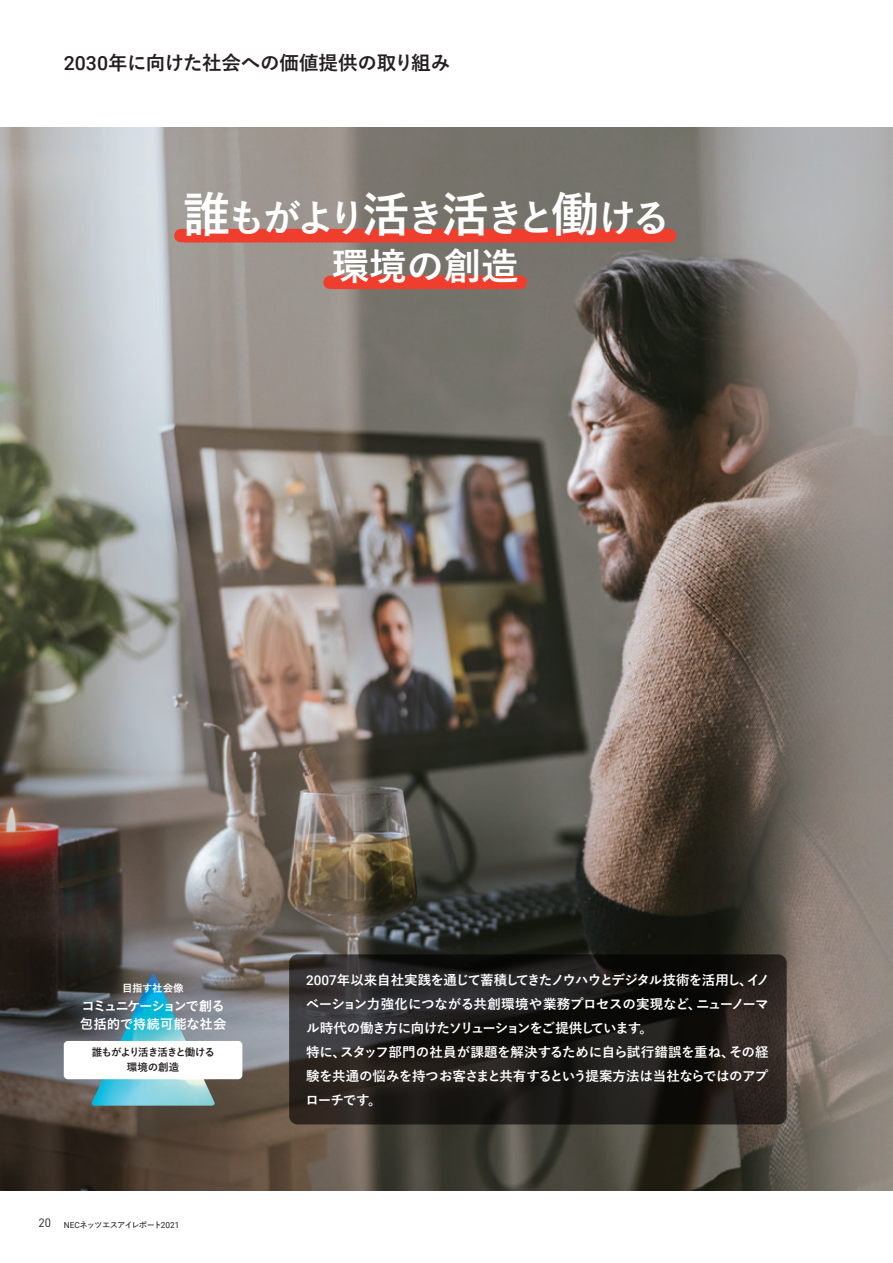
<style>
.page{position:relative;width:893px;height:1263px;background:#fff}
.page>*{position:absolute;margin:0;border:0;box-sizing:border-box;transform-origin:0 0}
.リード{font:700 38.4px "Yu Go Pr 6 N";letter-spacing:-.12em;color:#fff}
.リード-2{font:700 37.5px "Yu Go Pr 6 N";letter-spacing:-.005em;color:#fff}
._190716-ページタイトル{font:700 19.5px "Yu Go Pr 6 N";letter-spacing:-.01em;color:#231f20}
.価値提供の取組_01{font:700 13.5px/24px "Yu Go Pr 6 N";letter-spacing:-.05em;color:#fff;text-align:justify}
._03-本文{font:13.5px "Koburina Go Std N W6";letter-spacing:-.13em;color:#fff}
._03-本文-2{font:13.5px "Koburina Go Std N W6";color:#fff}
.価値提供の取組_01-2{font:700 10.5px/15px "Yu Go Pr 6 N";letter-spacing:-.085em;color:#231f20;text-align:center}
._03-本文-3{font:10.5px "Koburina Go Std N W6";letter-spacing:-.04em;color:#fff}
.t1{font:600 8.25px "Yu Go Pr 6 N";letter-spacing:-.1em;color:#231f20}
.s1{font-family:"Roboto";font-weight:500}
.s2{font-size:48px}
.s3{font-family:"DIN Pro";font-weight:400;font-size:12px}
.s4{font-family:"Roboto";font-weight:400}
</style>
<div class="page">
<img style="left:0;top:128px;width:893px;height:1063px">
<div style="left:181px;top:229px;width:489px;height:13px;background:#ef3e2e"></div>
<div style="left:330px;top:276px;width:190px;height:13px;background:#ef3e2e"></div>
<img style="left:0;top:510px;width:698px;height:681px">
<img style="left:91px;top:973px;width:124px;height:133px">
<div style="left:64px;top:1041px;width:178px;height:38px;background:#fff;border-radius:4px"></div>
<svg style="left:289px;top:954px;width:498px;height:170px;background:#201e1b"></svg>
<p class="_190716-ページタイトル" style="left:64px;top:52px;width:388px"><span class="s1">2030</span>年に向けた社会への価値提供の取り組み</p>
<p class="リード" style="left:183px;top:196px;width:490px"><span class="s2">誰</span>もがより<span class="s2">活</span>き<span class="s2">活</span>きと<span class="s2">働</span>ける</p>
<p class="リード-2" style="left:332px;top:245px;width:188px">環境の創造</p>
<p class="_03-本文-3" style="left:122px;top:980px;width:63px">目指す社会像</p>
<p class="_03-本文" style="left:82px;top:996px;width:145px">コミュニケーションで創る</p>
<p class="_03-本文-2" style="left:80px;top:1014px;width:148px">包括的で持続可能な社会</p>
<p class="価値提供の取組_01-2" style="left:92px;top:1045px;width:124px">誰もがより活き活きと働ける環境の創造</p>
<p class="t1" style="left:38px;top:1217px;width:143px"><span class="s3">20</span> <span class="s4">NEC</span>ネッツエスアイレポート<span class="s4">2021</span></p>
<p class="価値提供の取組_01" style="left:306px;top:968px;width:466px"><span class="s1">2007</span>年以来自社実践を通じて蓄積してきたノウハウとデジタル技術を活用し、イノベーション力強化につながる共創環境や業務プロセスの実現など、ニューノーマル時代の働き方に向けたソリューションをご提供しています。</p>
<p class="価値提供の取組_01" style="left:305px;top:1040px;width:465px">特に、スタッフ部門の社員が課題を解決するために自ら試行錯誤を重ね、その経験を共通の悩みを持つお客さまと共有するという提案方法は当社ならではのアプローチです。</p>
</div>
